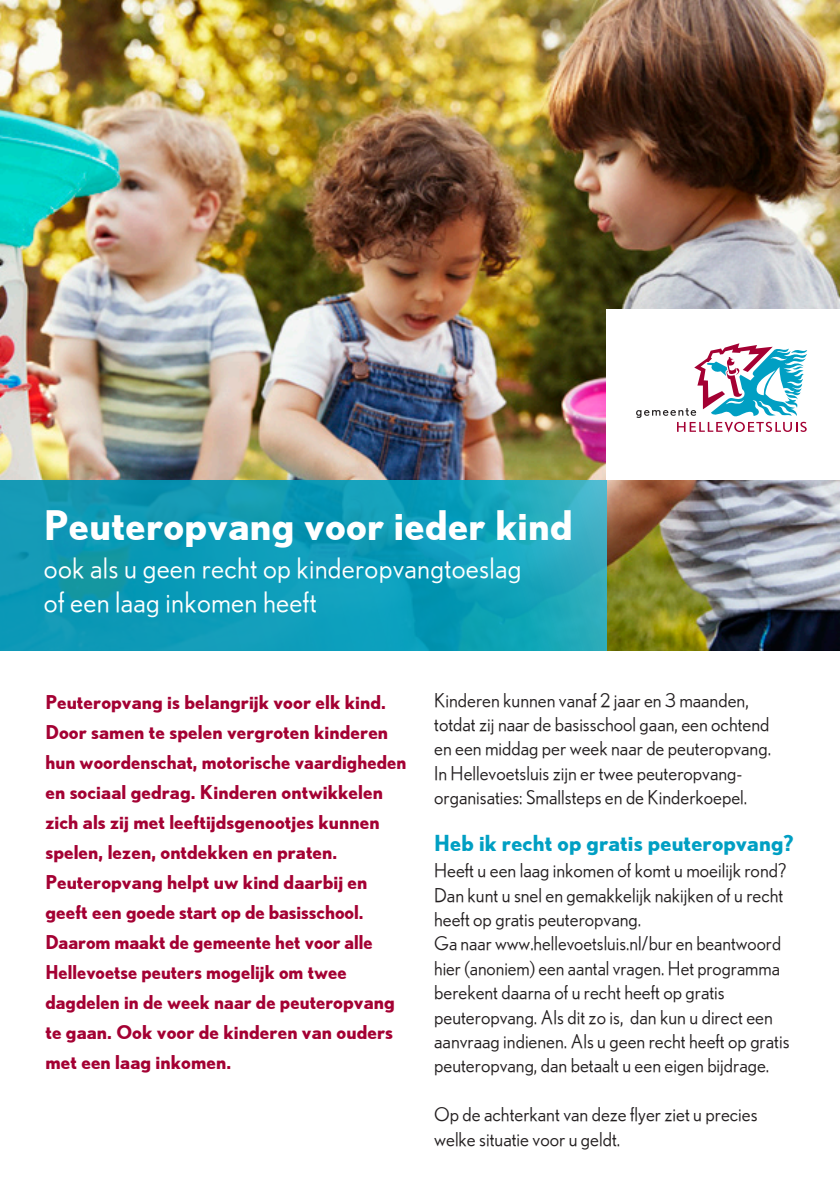
<style>
.page{position:relative;width:840px;height:1191px;background:#fff}
.page>*{position:absolute;margin:0;border:0;box-sizing:border-box;transform-origin:0 0}
.t1{font:700 40.6px "Nobel";letter-spacing:.01em;color:#fff}
.t2{font:28px/34px "Nobel";letter-spacing:.01em;color:#fff}
.t3{font:700 22px "Nobel";letter-spacing:.005em;color:#009fc3}
.t4{font:19px/24.4px "Nobel";color:#231f20}
.t5{font:700 19px/30px "Nobel";letter-spacing:.005em;color:#a40133}
</style>
<div class="page">
<img style="left:0;top:0;width:839px;height:651px">
<svg style="left:0;top:480px;width:605px;height:171px;background:#119db7"></svg>
<div style="left:605px;top:309px;width:234px;height:171px;background:#fff"></div>
<svg style="left:636px;top:343px;width:170px;height:89px"></svg>
<p class="t1" style="left:44px;top:501px;width:530px">Peuteropvang voor ieder kind</p>
<p class="t2" style="left:44px;top:550px;width:479px">ook als u geen recht op kinderopvangtoeslag of een laag inkomen heeft</p>
<p class="t5" style="left:45px;top:687px;width:342px">Peuteropvang is belangrijk voor elk kind.</p>
<p class="t5" style="left:45px;top:717px;width:362px">Door samen te spelen vergroten kinderen hun woordenschat, motorische vaardigheden en sociaal gedrag. Kinderen ontwikkelen zich als zij met leeftijdsgenootjes kunnen spelen, lezen, ontdekken en praten.<br>Peuteropvang helpt uw kind daarbij en geeft een goede start op de basisschool.<br>Daarom maakt de gemeente het voor alle Hellevoetse peuters mogelijk om twee dagdelen in de week naar de peuteropvang te gaan. Ook voor de kinderen van ouders met een laag inkomen.</p>
<p class="t4" style="left:434px;top:687px;width:338px">Kinderen kunnen vanaf 2 jaar en 3 maanden, totdat zij naar de basisschool gaan, een ochtend en een middag per week naar de peuteropvang.<br>In Hellevoetsluis zijn er twee peuteropvang&shy;organisaties: Smallsteps en de Kinderkoepel.</p>
<p class="t3" style="left:434px;top:830px;width:361px">Heb ik recht op gratis peuteropvang?</p>
<p class="t4" style="left:434px;top:858px;width:357px">Heeft u een laag inkomen of komt u moeilijk rond?<br>Dan kunt u snel en gemakkelijk nakijken of u recht heeft op gratis peuteropvang.<br>Ga naar www.hellevoetsluis.nl/bur en beantwoord hier (anoniem) een aantal vragen. Het programma berekent daarna of u recht heeft op gratis peuteropvang. Als dit zo is, dan kun u direct een aanvraag indienen. Als u geen recht heeft op gratis peuteropvang, dan betaalt u een eigen bijdrage.</p>
<p class="t4" style="left:434px;top:1102px;width:325px">Op de achterkant van deze flyer ziet u precies welke situatie voor u geldt.</p>
</div>
